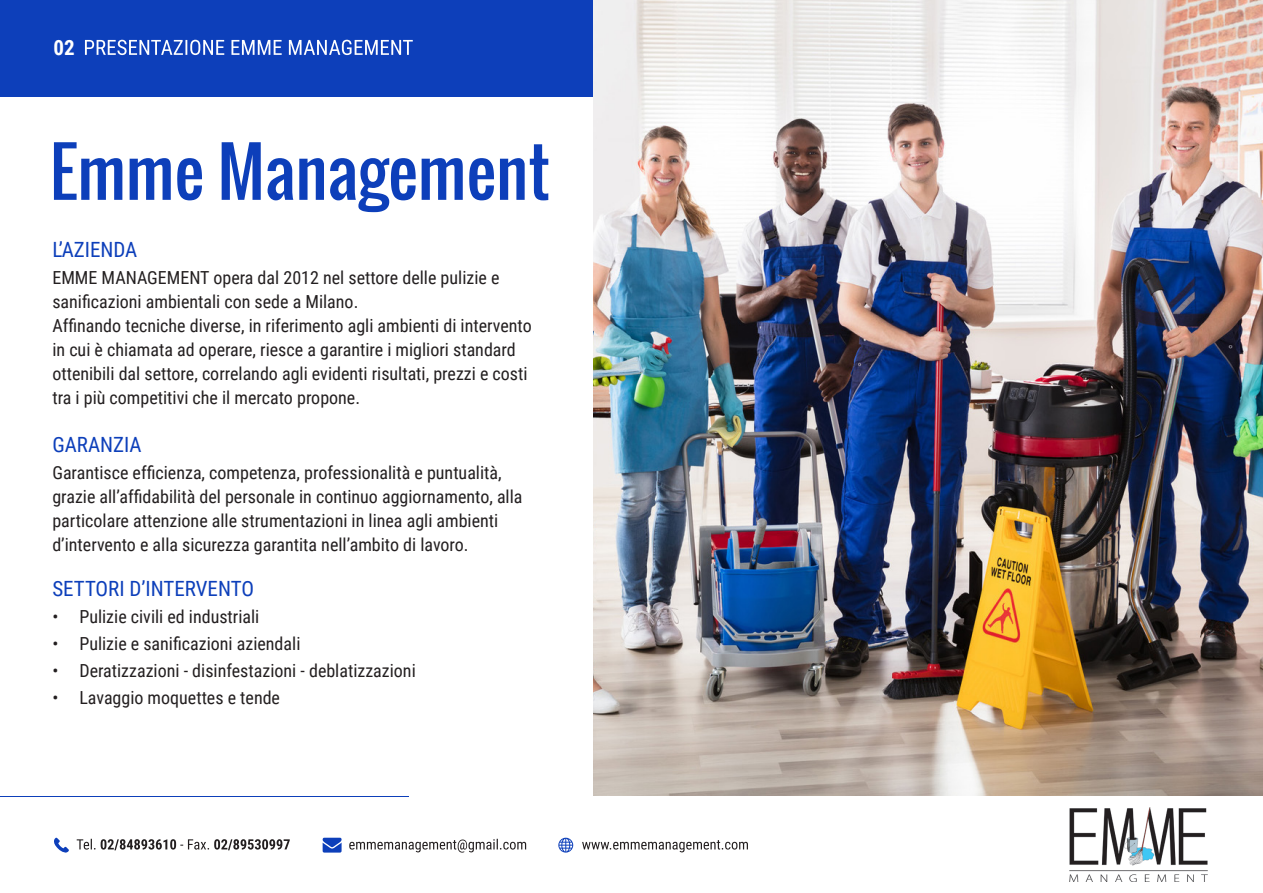
<style>
.page{position:relative;width:1263px;height:893px;background:#fff}
.page>*{position:absolute;margin:0;border:0;box-sizing:border-box;transform-origin:0 0}
.t1{font:65.85px "Oswald";color:#0d3fba}
.t2{font:21px "Roboto Condensed";color:#0d3fba}
.t3{font:700 21px "Roboto Condensed";color:#fff}
.t4{font:18px/24px "Roboto Condensed";color:#231f20}
</style>
<div class="page">
<div style="left:0;top:0;width:593px;height:97px;background:#0d3fba"></div>
<svg style="left:85px;top:40px;width:328px;height:15px"></svg>
<hr style="left:0;top:796px;width:409px;height:1px;background:#0d3fba">
<svg style="left:77px;top:839px;width:213px;height:11px"></svg>
<svg style="left:349px;top:839px;width:177px;height:14px"></svg>
<svg style="left:582px;top:840px;width:166px;height:12px"></svg>
<svg style="left:54px;top:838px;width:15px;height:15px"></svg>
<svg style="left:323px;top:838px;width:19px;height:15px"></svg>
<svg style="left:558px;top:838px;width:15px;height:15px"></svg>
<img style="left:1069px;top:808px;width:139px;height:73px">
<img style="left:593px;top:0;width:670px;height:795px">
<p class="t3" style="left:53px;top:33px;width:23px">02</p>
<p class="t1" style="left:50px;top:122px;width:502px">Emme Management</p>
<p class="t2" style="left:52px;top:235px;width:87px">L’AZIENDA</p>
<p class="t4" style="left:52px;top:265px;width:449px">EMME MANAGEMENT opera dal 2012 nel settore delle pulizie e sanificazioni ambientali con sede a Milano.</p>
<p class="t4" style="left:52px;top:313px;width:481px">Affinando tecniche diverse, in riferimento agli ambienti di intervento in cui è chiamata ad operare, riesce a garantire i migliori standard ottenibili dal settore, correlando agli evidenti risultati, prezzi e costi tra i più competitivi che il mercato propone.</p>
<p class="t2" style="left:52px;top:430px;width:91px">GARANZIA</p>
<p class="t4" style="left:52px;top:460px;width:472px">Garantisce efficienza, competenza, professionalità e puntualità, grazie all’affidabilità del personale in continuo aggiornamento, alla particolare attenzione alle strumentazioni in linea agli ambienti d’intervento e alla sicurezza garantita nell’ambito di lavoro.</p>
<p class="t2" style="left:52px;top:574px;width:203px">SETTORI D’INTERVENTO</p>
<p class="t4" style="left:52px;top:604px;width:209px">• Pulizie civili ed industriali</p>
<p class="t4" style="left:52px;top:631px;width:250px">• Pulizie e sanificazioni aziendali</p>
<p class="t4" style="left:52px;top:658px;width:365px">• Deratizzazioni - disinfestazioni - deblatizzazioni</p>
<p class="t4" style="left:52px;top:685px;width:229px">• Lavaggio moquettes e tende</p>
</div>
